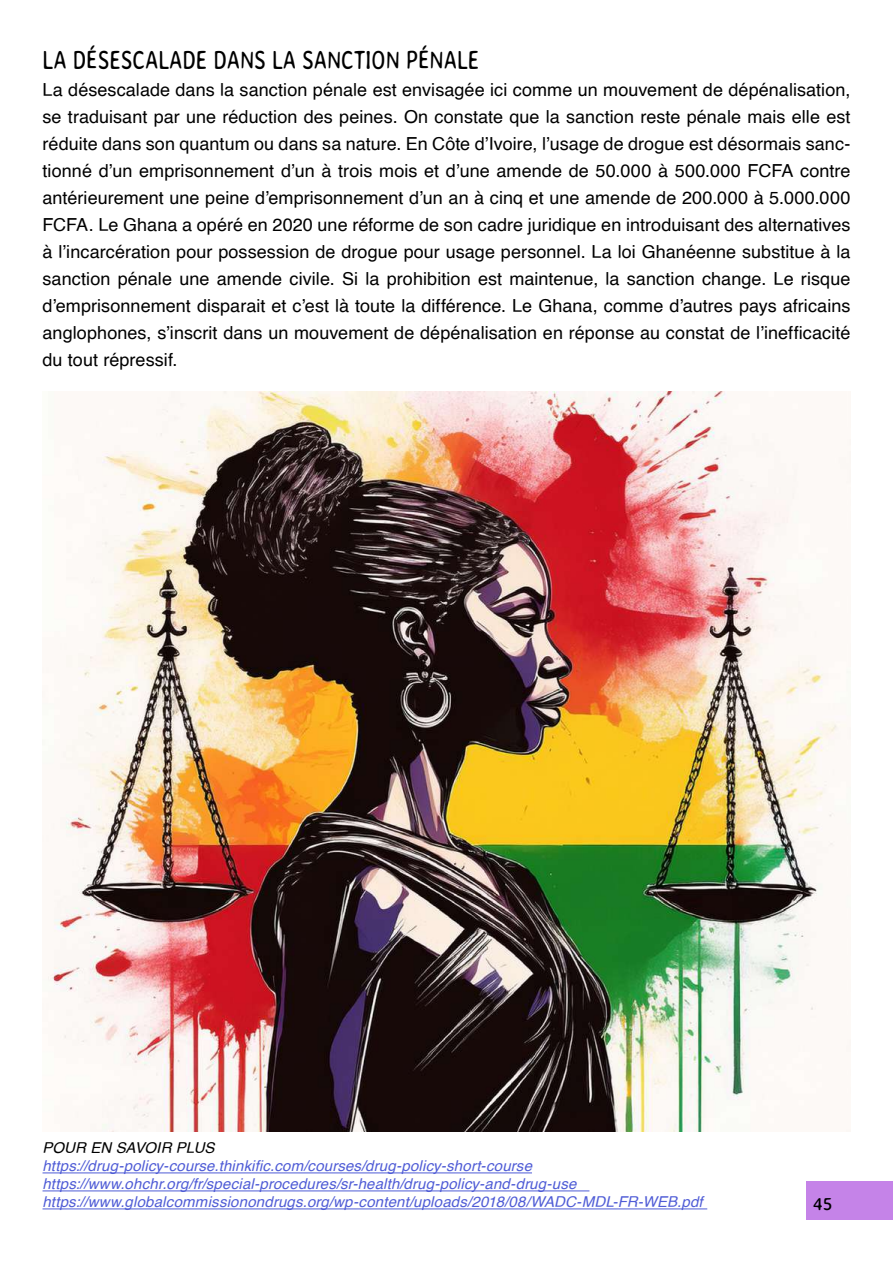
<style>
.page{position:relative;width:893px;height:1263px;background:#fff}
.page>*{position:absolute;margin:0;border:0;box-sizing:border-box;transform-origin:0 0}
.t1{font:26.25px "Averia Sans Libre";color:#000;scale:.8 1}
.t2{font:18px/27px "Helvetica";letter-spacing:.005em;color:#000;text-align:justify}
.t3{font:18px "Averia Sans Libre";color:#000}
.t4{font:italic 15px/18px "Helvetica";letter-spacing:.015em;color:#4f5cd6}
.t5{font:italic 15px "Helvetica";letter-spacing:-.005em;color:#000}
</style>
<div class="page">
<img style="left:48px;top:391px;width:802px;height:740px">
<div style="left:806px;top:1181px;width:87px;height:39px;background:#c583e8"></div>
<hr style="left:43px;top:1172px;width:489px;height:1px;background:#4f5cd6">
<hr style="left:43px;top:1190px;width:546px;height:1px;background:#4f5cd6">
<hr style="left:43px;top:1208px;width:664px;height:1px;background:#4f5cd6">
<h1 class="t1" style="left:43px;top:44px;width:548px">LA DÉSESCALADE DANS LA SANCTION PÉNALE</h1>
<p class="t2" style="left:43px;top:77px;width:809px">La désescalade dans la sanction pénale est envisagée ici comme un mouvement de dépénalisation, se traduisant par une réduction des peines. On constate que la sanction reste pénale mais elle est réduite dans son quantum ou dans sa nature. En Côte d’Ivoire, l’usage de drogue est désormais sanc&shy;tionné d’un emprisonnement d’un à trois mois et d’une amende de 50.000 à 500.000 FCFA contre antérieurement une peine d’emprisonnement d’un an à cinq et une amende de 200.000 à 5.000.000<br>FCFA. Le Ghana a opéré en 2020 une réforme de son cadre juridique en introduisant des alternatives à l’incarcération pour possession de drogue pour usage personnel. La loi Ghanéenne substitue à la sanction pénale une amende civile. Si la prohibition est maintenue, la sanction change. Le risque d’emprisonnement disparait et c’est là toute la différence. Le Ghana, comme d’autres pays africains anglophones, s’inscrit dans un mouvement de dépénalisation en réponse au constat de l’inefficacité du tout répressif.</p>
<p class="t5" style="left:43px;top:1136px;width:174px">POUR EN SAVOIR PLUS</p>
<p class="t4" style="left:43px;top:1157px;width:662px">https://drug-policy-course.thinkific.com/courses/drug-policy-short-course https://www.ohchr.org/fr/special-procedures/sr-health/drug-policy-and-drug-use https://www.globalcommissionondrugs.org/wp-content/uploads/2018/08/WADC-MDL-FR-WEB.pdf</p>
<p class="t3" style="left:813px;top:1192px;width:21px">45</p>
</div>
